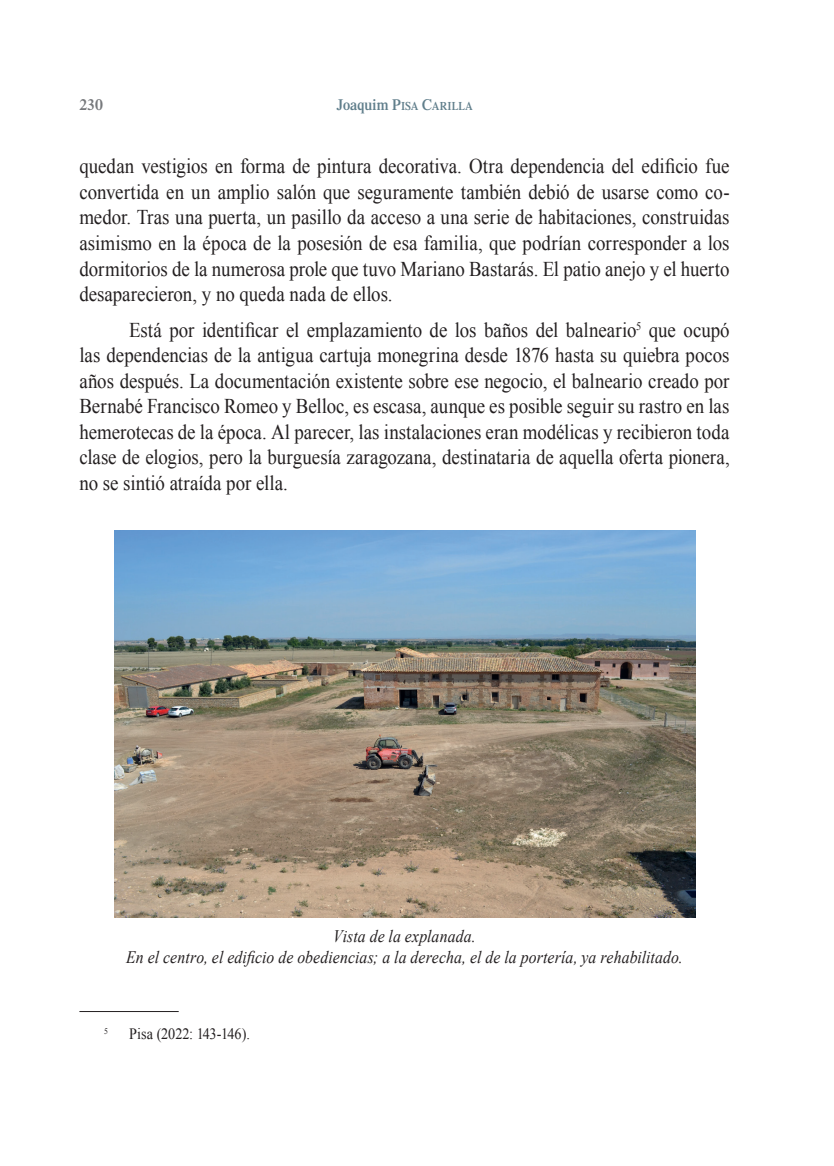
<style>
.page{position:relative;width:834px;height:1166px;background:#fff}
.page>*{position:absolute;margin:0;border:0;box-sizing:border-box;transform-origin:0 0}
.t1{font:21px/25.6px "Times New Roman";letter-spacing:-.005em;color:#231f20;text-align:justify;scale:.9 1}
.t2{font:italic 17.5px/21px "Times New Roman";letter-spacing:.005em;color:#231f20;text-align:center;scale:.9 1}
.t3{font:15.75px "Times New Roman";letter-spacing:.005em;color:#231f20;scale:.9 1}
.t4{font:600 15.75px "Times LT Std";color:#76787b}
.t5{font:600 11.9px "Times LT Std";letter-spacing:.01em;color:#607e8b;scale:.9 1}
.t6{font:8.58px "Times New Roman";color:#231f20;scale:.9 1}
.s1{font-size:15.75px}
</style>
<div class="page">
<hr style="left:79px;top:1011px;width:100px;height:1px;background:#231f20">
<img style="left:114px;top:531px;width:581px;height:387px">
<p class="t4" style="left:79px;top:95px;width:25px">230</p>
<p class="t5" style="left:336px;top:99px;width:153px"><span class="s1">Joaquim</span> <span class="s1">P</span>ISA <span class="s1">C</span>ARILLA</p>
<p class="t1" style="left:79px;top:153px;width:724px">quedan vestigios en forma de pintura decorativa. Otra dependencia del edificio fue convertida en un amplio salón que seguramente también debió de usarse como co&shy;medor. Tras una puerta, un pasillo da acceso a una serie de habitaciones, construidas asimismo en la época de la posesión de esa familia, que podrían corresponder a los dormitorios de la numerosa prole que tuvo Mariano Bastarás. El patio anejo y el huerto desaparecieron, y no queda nada de ellos.</p>
<p class="t1" style="left:79px;top:316px;width:724px;text-indent:50px">Está por identificar el emplazamiento de los baños del balneario<sup>5</sup> que ocupó las dependencias de la antigua cartuja monegrina desde 1876 hasta su quiebra pocos años después. La documentación existente sobre ese negocio, el balneario creado por Bernabé Francisco Romeo y Belloc, es escasa, aunque es posible seguir su rastro en las hemerotecas de la época. Al parecer, las instalaciones eran modélicas y recibieron toda clase de elogios, pero la burguesía zaragozana, destinataria de aquella oferta pionera, no se sintió atraída por ella.</p>
<p class="t2" style="left:126px;top:926px;width:620px">Vista de la explanada.<br>En el centro, el edificio de obediencias; a la derecha, el de la portería, ya rehabilitado.</p>
<p class="t6" style="left:104px;top:1026px;width:6px">5</p>
<p class="t3" style="left:129px;top:1023px;width:136px">Pisa (2022: 143-146).</p>
</div>
